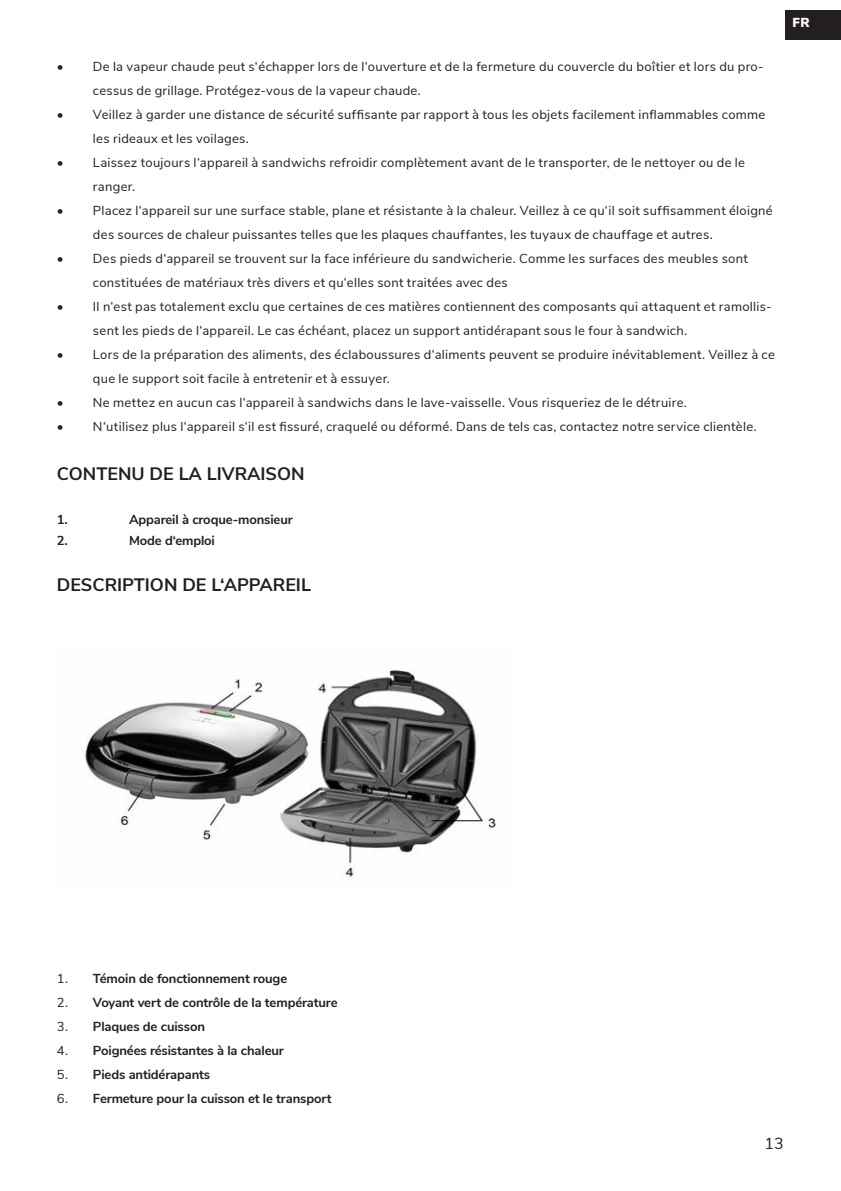
<style>
.page{position:relative;width:841px;height:1191px;background:#fff}
.page>*{position:absolute;margin:0;border:0;box-sizing:border-box;transform-origin:0 0}
.t1{font:700 18px "Nunito Sans";color:#231f20}
.t2{font:16px "Nunito Sans";color:#231f20}
.t3{font:13px/24px "Nunito Sans";letter-spacing:.02em;color:#231f20}
.t4{font:700 13px "Nunito Sans";letter-spacing:-.01em;color:#231f20}
.t5{font:900 13px "Nunito Sans";color:#fff}
.s1{font-weight:400}
</style>
<div class="page">
<div style="left:784px;top:10px;width:56px;height:29px;background:#231f20"></div>
<img style="left:85px;top:670px;width:411px;height:207px">
<p class="t3" style="left:93px;top:54px;width:672px;text-indent:-36px">• De la vapeur chaude peut s‘échapper lors de l‘ouverture et de la fermeture du couvercle du boîtier et lors du pro&shy;cessus de grillage. Protégez-vous de la vapeur chaude.</p>
<p class="t3" style="left:93px;top:102px;width:673px;text-indent:-36px">• Veillez à garder une distance de sécurité suffisante par rapport à tous les objets facilement inflammables comme les rideaux et les voilages.</p>
<p class="t3" style="left:93px;top:150px;width:653px;text-indent:-36px">• Laissez toujours l‘appareil à sandwichs refroidir complètement avant de le transporter, de le nettoyer ou de le ranger.</p>
<p class="t3" style="left:93px;top:198px;width:681px;text-indent:-36px">• Placez l‘appareil sur une surface stable, plane et résistante à la chaleur. Veillez à ce qu‘il soit suffisamment éloigné des sources de chaleur puissantes telles que les plaques chauffantes, les tuyaux de chauffage et autres.</p>
<p class="t3" style="left:93px;top:246px;width:656px;text-indent:-36px">• Des pieds d‘appareil se trouvent sur la face inférieure du sandwicherie. Comme les surfaces des meubles sont constituées de matériaux très divers et qu‘elles sont traitées avec des</p>
<p class="t3" style="left:93px;top:294px;width:679px;text-indent:-36px">• Il n‘est pas totalement exclu que certaines de ces matières contiennent des composants qui attaquent et ramollis&shy;sent les pieds de l‘appareil. Le cas échéant, placez un support antidérapant sous le four à sandwich.</p>
<p class="t3" style="left:93px;top:342px;width:683px;text-indent:-36px">• Lors de la préparation des aliments, des éclaboussures d‘aliments peuvent se produire inévitablement. Veillez à ce que le support soit facile à entretenir et à essuyer.</p>
<p class="t3" style="left:57px;top:390px;width:631px">• Ne mettez en aucun cas l‘appareil à sandwichs dans le lave-vaisselle. Vous risqueriez de le détruire.</p>
<p class="t3" style="left:57px;top:414px;width:700px">• N‘utilisez plus l‘appareil s‘il est fissuré, craquelé ou déformé. Dans de tels cas, contactez notre service clientèle.</p>
<h1 class="t1" style="left:57px;top:461px;width:249px">CONTENU DE LA LIVRAISON</h1>
<p class="t4" style="left:57px;top:510px;width:12px">1.</p>
<p class="t4" style="left:129px;top:510px;width:165px">Appareil à croque-monsieur</p>
<p class="t4" style="left:57px;top:531px;width:12px">2.</p>
<p class="t4" style="left:129px;top:531px;width:87px">Mode d‘emploi</p>
<h1 class="t1" style="left:57px;top:572px;width:255px">DESCRIPTION DE L‘APPAREIL</h1>
<p class="t5" style="left:792px;top:13px;width:19px">FR</p>
<p class="t4" style="left:57px;top:969px;width:232px"><span class="s1">1.</span> Témoin de fonctionnement rouge</p>
<p class="t4" style="left:57px;top:993px;width:282px"><span class="s1">2.</span> Voyant vert de contrôle de la température</p>
<p class="t4" style="left:57px;top:1017px;width:149px"><span class="s1">3.</span> Plaques de cuisson</p>
<p class="t4" style="left:57px;top:1041px;width:228px"><span class="s1">4.</span> Poignées résistantes à la chaleur</p>
<p class="t4" style="left:57px;top:1065px;width:155px"><span class="s1">5.</span> Pieds antidérapants</p>
<p class="t4" style="left:57px;top:1089px;width:276px"><span class="s1">6.</span> Fermeture pour la cuisson et le transport</p>
<p class="t2" style="left:764px;top:1131px;width:21px">13</p>
</div>
